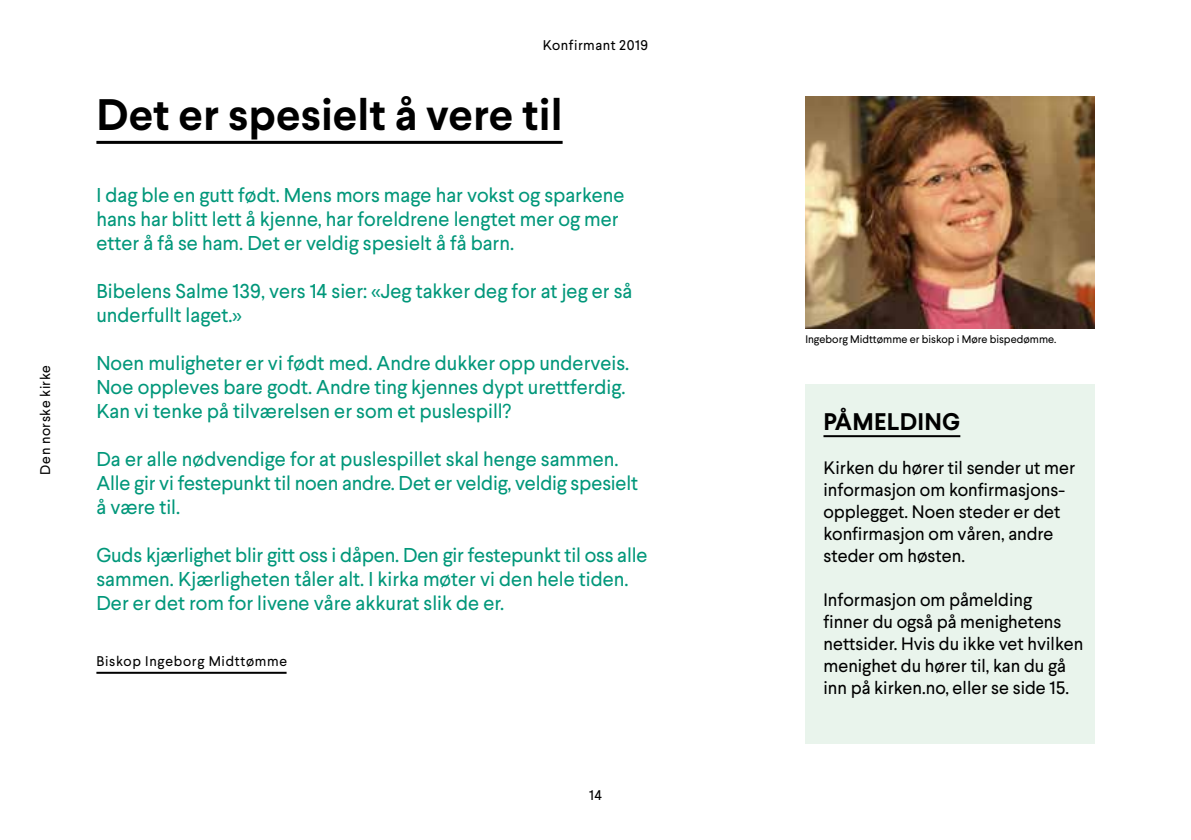
<style>
.page{position:relative;width:1191px;height:840px;background:#fff}
.page>*{position:absolute;margin:0;border:0;box-sizing:border-box;transform-origin:0 0}
.t1{font:700 44px "Larsseit";color:#000}
.t2{font:700 24px "Larsseit";letter-spacing:.01em;color:#000}
.t3{font:20px/24px "Larsseit";color:#00977a}
.t4{font:18px/22px "Larsseit";color:#000}
.t5{font:14px "Larsseit";letter-spacing:.045em;color:#000}
.t6{font:11px "Larsseit";color:#000}
</style>
<div class="page">
<div style="left:805px;top:384px;width:290px;height:359px;background:#e9f4ec"></div>
<hr style="left:823px;top:435px;width:137px;height:2px;background:#000">
<hr style="left:96px;top:141px;width:466px;height:3px;background:#000">
<hr style="left:96px;top:671px;width:190px;height:2px;background:#000">
<img style="left:805px;top:96px;width:289px;height:232px">
<p class="t5" style="left:36px;top:474px;width:111px;rotate:-90deg">Den norske kirke</p>
<p class="t5" style="left:543px;top:36px;width:107px">Konfirmant 2019</p>
<h1 class="t1" style="left:96px;top:86px;width:468px">Det er spesielt å vere til</h1>
<p class="t3" style="left:96px;top:182px;width:529px">I dag ble en gutt født. Mens mors mage har vokst og sparkene hans har blitt lett å kjenne, har foreldrene lengtet mer og mer etter å få se ham. Det er veldig spesielt å få barn.</p>
<p class="t3" style="left:96px;top:278px;width:537px">Bibelens Salme 139, vers 14 sier: «Jeg takker deg for at jeg er så underfullt laget.»</p>
<p class="t3" style="left:96px;top:350px;width:534px">Noen muligheter er vi født med. Andre dukker opp underveis.<br>Noe oppleves bare godt. Andre ting kjennes dypt urettferdig.<br>Kan vi tenke på tilværelsen er som et puslespill?</p>
<p class="t3" style="left:96px;top:446px;width:543px">Da er alle nødvendige for at puslespillet skal henge sammen.<br>Alle gir vi festepunkt til noen andre. Det er veldig, veldig spesielt å være til.</p>
<p class="t3" style="left:96px;top:542px;width:552px">Guds kjærlighet blir gitt oss i dåpen. Den gir festepunkt til oss alle sammen. Kjærligheten tåler alt. I kirka møter vi den hele tiden.<br>Der er det rom for livene våre akkurat slik de er.</p>
<p class="t5" style="left:96px;top:652px;width:192px">Biskop Ingeborg Midttømme</p>
<p class="t5" style="left:589px;top:786px;width:14px">14</p>
<p class="t6" style="left:805px;top:332px;width:252px">Ingeborg Midttømme er biskop i Møre bispedømme.</p>
<p class="t2" style="left:823px;top:405px;width:139px">PÅMELDING</p>
<p class="t4" style="left:823px;top:456px;width:253px">Kirken du hører til sender ut mer informasjon om konfirmasjons&shy;opplegget. Noen steder er det konfirmasjon om våren, andre steder om høsten.</p>
<p class="t4" style="left:823px;top:588px;width:261px">Informasjon om påmelding<br>finner du også på menighetens nettsider. Hvis du ikke vet hvilken menighet du hører til, kan du gå inn på kirken.no, eller se side 15.</p>
</div>
